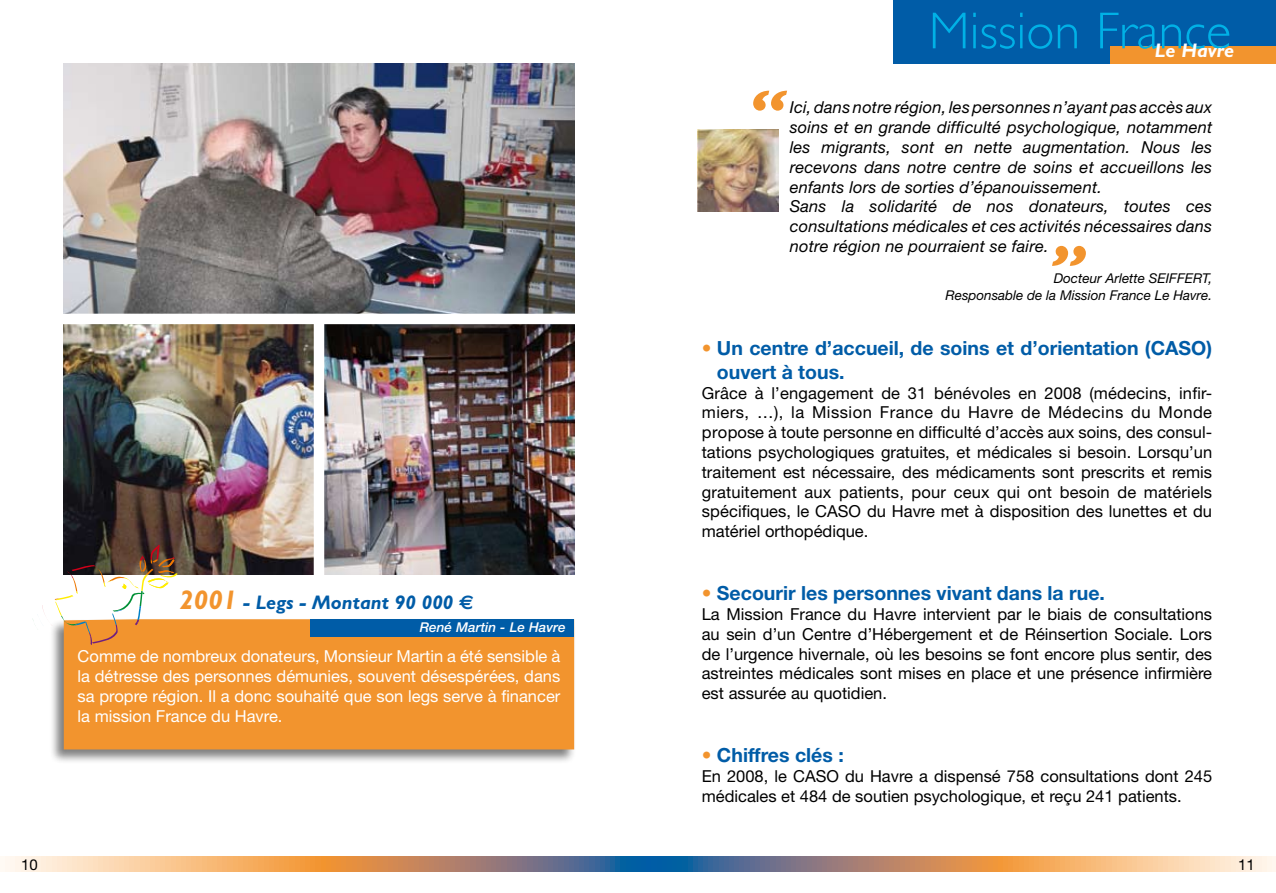
<style>
.page{position:relative;width:1276px;height:893px;background:#fff}
.page>*{position:absolute;margin:0;border:0;box-sizing:border-box;transform-origin:0 0}
.t1{font:italic 700 69.15px "Gill Sans";color:#f2942e}
.t2{font:300 52.2px "Gill Sans";color:#00b1e6}
.t3{font:italic 700 19.65px "Gill Sans";color:#005ca7}
.t4{font:italic 700 19.65px "Gill Sans";color:#fff}
.t5{font:700 19.5px/23.4px "Helvetica Neue";color:#005ca7}
.t6{font:16.5px/19.8px "Helvetica Neue";color:#000;text-align:justify}
.t7{font:italic 16.5px/19.8px "Helvetica Neue";letter-spacing:.01em;color:#000}
.t8{font:16.5px/19.8px "Helvetica Neue";color:#fff;text-align:justify}
.t9{font:15px "Helvetica Neue";color:#000}
.t10{font:italic 13.5px/16.2px "Helvetica Neue";color:#000;text-align:right}
.t11{font:italic 500 13.5px "Helvetica Neue";color:#fff}
.s1{font-size:27px;color:#f2942e}
.s2{font-family:"Euro Sans";font-style:normal}
.s3{color:#f2942e}
</style>
<div class="page">
<svg style="left:0;top:856px;width:1276px;height:16px;background:#be9e85"></svg>
<img style="left:64px;top:64px;width:510px;height:510px">
<div style="left:49px;top:617px;width:527px;height:147px;background:#000;opacity:.5"></div>
<div style="left:64px;top:619px;width:510px;height:130px;background:#f2942e"></div>
<div style="left:893px;top:0;width:383px;height:64px;background:#005ca7"></div>
<div style="left:1110px;top:47px;width:166px;height:17px;background:#f2942e"></div>
<svg style="left:33px;top:545px;width:145px;height:100px"></svg>
<img style="left:319px;top:64px;width:255px;height:250px">
<div style="left:310px;top:619px;width:264px;height:17px;background:#005ca7"></div>
<div style="left:314px;top:317px;width:10px;height:272px;background:#fff"></div>
<div style="left:47px;top:314px;width:544px;height:10px;background:#fff"></div>
<img style="left:697px;top:130px;width:81px;height:82px">
<h2 class="t2" style="left:929px;top:1px;width:304px">Mission France</h2>
<p class="t4" style="left:1155px;top:39px;width:81px">Le Havre</p>
<h1 class="t1" style="left:749px;top:75px;width:35px">“</h1>
<p class="t7" style="left:789px;top:97px;width:424px">Ici, dans notre région, les personnes n’ayant pas accès aux soins et en grande difficulté psychologique, notamment les migrants, sont en nette augmentation. Nous les recevons dans notre centre de soins et accueillons les enfants lors de sorties d’épanouissement.<br>Sans la solidarité de nos donateurs, toutes ces consultations médicales et ces activités nécessaires dans notre région ne pourraient se faire.</p>
<p class="t10" style="left:945px;top:270px;width:268px">Docteur Arlette SEIFFERT,<br>Responsable de la Mission France Le Havre.</p>
<h1 class="t1" style="left:1049px;top:230px;width:35px">”</h1>
<p class="t3" style="left:180px;top:591px;width:296px"><span class="s1">2001</span> - Legs - Montant 90 000 <span class="s2">e</span></p>
<p class="t11" style="left:420px;top:620px;width:147px">René Martin - Le Havre</p>
<p class="t8" style="left:78px;top:646px;width:484px">Comme de nombreux donateurs, Monsieur Martin a été sensible à la détresse des personnes démunies, souvent désespérées, dans sa propre région. Il a donc souhaité que son legs serve à financer la mission France du Havre.</p>
<p class="t5" style="left:717px;top:336px;width:497px;text-indent:-15px"><span class="s3">•</span> Un centre d’accueil, de soins et d’orientation (CASO) ouvert à tous.</p>
<p class="t6" style="left:702px;top:383px;width:512px">Grâce à l’engagement de 31 bénévoles en 2008 (médecins, infir&shy;miers, …), la Mission France du Havre de Médecins du Monde propose à toute personne en difficulté d’accès aux soins, des consul&shy;tations psychologiques gratuites, et médicales si besoin. Lorsqu’un traitement est nécessaire, des médicaments sont prescrits et remis gratuitement aux patients, pour ceux qui ont besoin de matériels spécifiques, le CASO du Havre met à disposition des lunettes et du matériel orthopédique.</p>
<p class="t5" style="left:702px;top:581px;width:405px"><span class="s3">•</span> Secourir les personnes vivant dans la rue.</p>
<p class="t6" style="left:702px;top:604px;width:512px">La Mission France du Havre intervient par le biais de consultations au sein d’un Centre d’Hébergement et de Réinsertion Sociale. Lors de l’urgence hivernale, où les besoins se font encore plus sentir, des astreintes médicales sont mises en place et une présence infirmière est assurée au quotidien.</p>
<p class="t5" style="left:702px;top:743px;width:143px"><span class="s3">•</span> Chiffres clés :</p>
<p class="t6" style="left:702px;top:766px;width:512px">En 2008, le CASO du Havre a dispensé 758 consultations dont 245 médicales et 484 de soutien psychologique, et reçu 241 patients.</p>
<p class="t9" style="left:21px;top:855px;width:18px">10</p>
<p class="t9" style="left:1238px;top:855px;width:18px">11</p>
</div>
